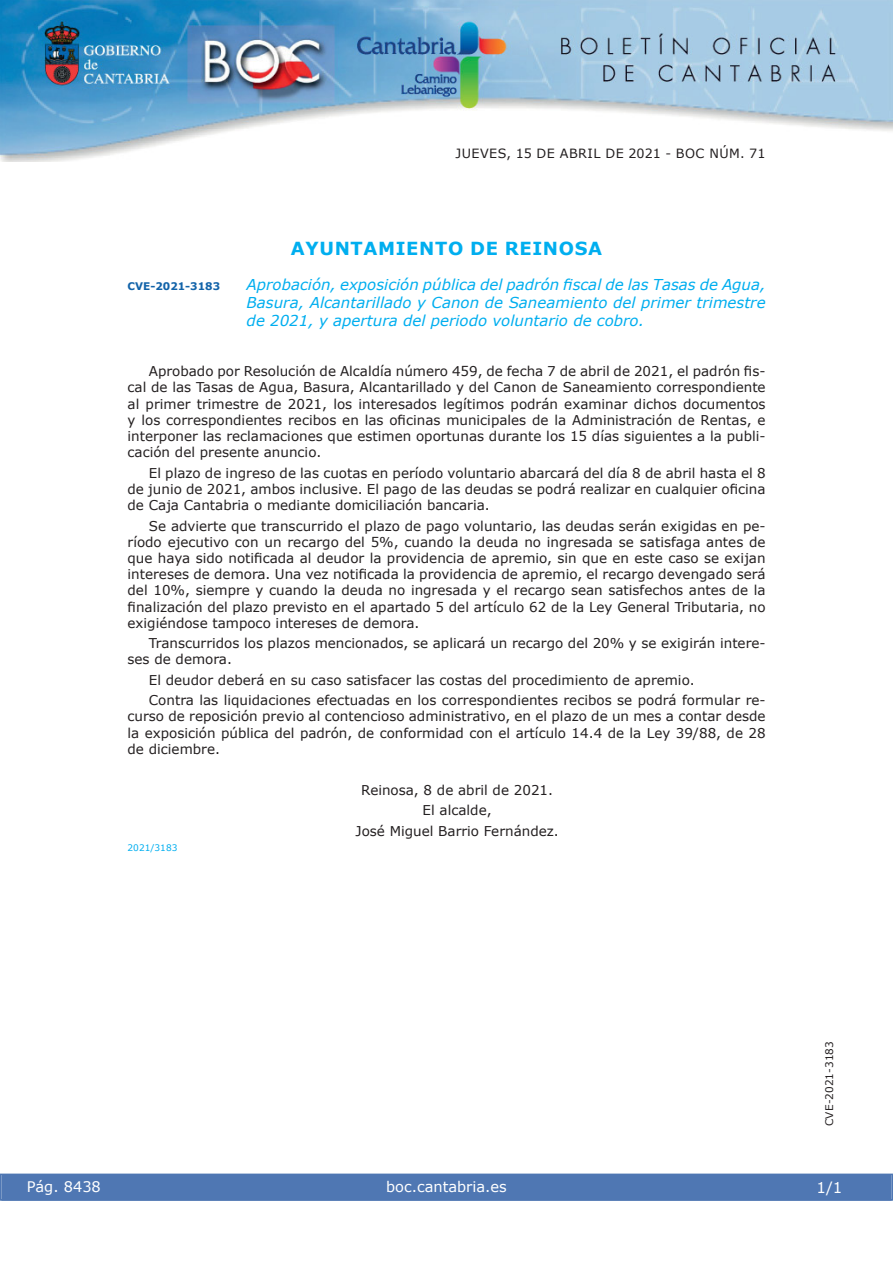
<style>
.page{position:relative;width:893px;height:1263px;background:#fff}
.page>*{position:absolute;margin:0;border:0;box-sizing:border-box;transform-origin:0 0}
.t1{font:700 18px "Verdana";letter-spacing:.035em;color:#00aeef}
.t2{font:italic 15px/18px "Verdana";color:#00aeef;text-align:justify}
.t3{font:15px "Verdana";color:#fff}
.t4{font:14.55px "Verdana";color:#fff}
.t5{font:13.5px/16.2px "Verdana";color:#231f20;text-align:justify}
.t6{font:12.75px "Verdana";letter-spacing:.035em;color:#231f20}
.t7{font:10.5px "Verdana";color:#231f20}
.t8{font:700 10.5px "Verdana";color:#1263a9}
.t9{font:9px "Verdana";color:#00aeef}
</style>
<div class="page">
<img style="left:0;top:0;width:893px;height:161px">
<div style="left:1px;top:1174px;width:890px;height:27px;background:#4f77b3"></div>
<div style="left:0;top:1174px;width:893px;height:27px;border:1px solid #4f77b3"></div>
<p class="t6" style="left:455px;top:145px;width:311px">JUEVES, 15 DE ABRIL DE 2021 - BOC NÚM. 71</p>
<h1 class="t1" style="left:291px;top:237px;width:313px">AYUNTAMIENTO DE REINOSA</h1>
<p class="t8" style="left:128px;top:279px;width:94px">CVE-2021-3183</p>
<p class="t2" style="left:247px;top:275px;width:520px">Aprobación, exposición pública del padrón fiscal de las Tasas de Agua, Basura, Alcantarillado y Canon de Saneamiento del primer trimestre de 2021, y apertura del periodo voluntario de cobro.</p>
<p class="t5" style="left:128px;top:363px;width:639px;text-indent:21px">Aprobado por Resolución de Alcaldía número 459, de fecha 7 de abril de 2021, el padrón fis&shy;cal de las Tasas de Agua, Basura, Alcantarillado y del Canon de Saneamiento correspondiente al primer trimestre de 2021, los interesados legítimos podrán examinar dichos documentos y los correspondientes recibos en las oficinas municipales de la Administración de Rentas, e interponer las reclamaciones que estimen oportunas durante los 15 días siguientes a la publi&shy;cación del presente anuncio.</p>
<p class="t5" style="left:128px;top:464px;width:639px;text-indent:21px">El plazo de ingreso de las cuotas en período voluntario abarcará del día 8 de abril hasta el 8 de junio de 2021, ambos inclusive. El pago de las deudas se podrá realizar en cualquier oficina de Caja Cantabria o mediante domiciliación bancaria.</p>
<p class="t5" style="left:128px;top:517px;width:639px;text-indent:21px">Se advierte que transcurrido el plazo de pago voluntario, las deudas serán exigidas en pe&shy;ríodo ejecutivo con un recargo del 5%, cuando la deuda no ingresada se satisfaga antes de que haya sido notificada al deudor la providencia de apremio, sin que en este caso se exijan intereses de demora. Una vez notificada la providencia de apremio, el recargo devengado será del 10%, siempre y cuando la deuda no ingresada y el recargo sean satisfechos antes de la finalización del plazo previsto en el apartado 5 del artículo 62 de la Ley General Tributaria, no exigiéndose tampoco intereses de demora.</p>
<p class="t5" style="left:128px;top:635px;width:639px;text-indent:21px">Transcurridos los plazos mencionados, se aplicará un recargo del 20% y se exigirán intere&shy;ses de demora.</p>
<p class="t5" style="left:149px;top:669px;width:618px;line-height:20.4px">El deudor deberá en su caso satisfacer las costas del procedimiento de apremio.<br>Contra las liquidaciones efectuadas en los correspondientes recibos se podrá formular re-</p>
<p class="t5" style="left:128px;top:708px;width:639px">curso de reposición previo al contencioso administrativo, en el plazo de un mes a contar desde la exposición pública del padrón, de conformidad con el artículo 14.4 de la Ley 39/88, de 28 de diciembre.</p>
<p class="t5" style="left:356px;top:779px;width:205px;line-height:20.4px;text-align:center">Reinosa, 8 de abril de 2021.<br>El alcalde,<br>José Miguel Barrio Fernández.</p>
<p class="t9" style="left:128px;top:842px;width:51px">2021/3183</p>
<p class="t4" style="left:27px;top:1177px;width:76px">Pág. 8438</p>
<p class="t4" style="left:386px;top:1178px;width:122px">boc.cantabria.es</p>
<p class="t7" style="left:823px;top:1126px;width:87px;rotate:-90deg">CVE-2021-3183</p>
<p class="t3" style="left:816px;top:1178px;width:27px">1/1</p>
</div>
